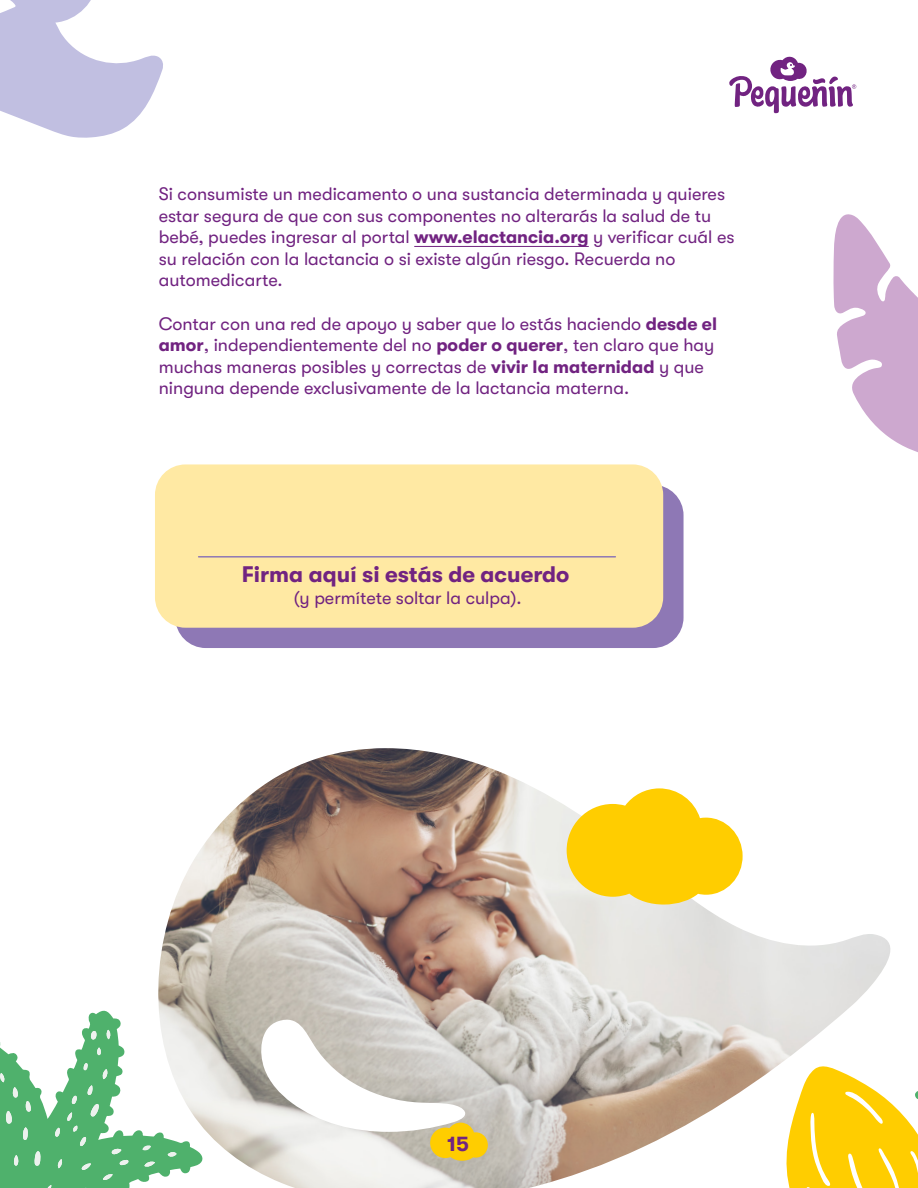
<style>
.page{position:relative;width:918px;height:1188px;background:#fff}
.page>*{position:absolute;margin:0;border:0;box-sizing:border-box;transform-origin:0 0}
.t1{font:700 22.5px "GT Walsheim Pro";color:#712381}
.t2{font:700 21px "GT Walsheim Pro";color:#712381}
.t3{font:18px/21.6px "GT Walsheim Pro";color:#712381}
.s1{font-weight:700}
</style>
<div class="page">
<div style="left:175px;top:485px;width:509px;height:163px;background:#8e78b5;border-radius:31px"></div>
<div style="left:155px;top:464px;width:508px;height:164px;background:#ffe9a3;border-radius:31px"></div>
<svg style="left:729px;top:56px;width:127px;height:57px"></svg>
<svg style="left:0;top:1010px;width:151px;height:178px"></svg>
<svg style="left:833px;top:214px;width:85px;height:238px"></svg>
<hr style="left:414px;top:246px;width:175px;height:1px;background:#712381">
<svg style="left:0;top:0;width:163px;height:138px"></svg>
<img style="left:151px;top:748px;width:740px;height:440px">
<svg style="left:566px;top:788px;width:177px;height:117px"></svg>
<svg style="left:430px;top:1123px;width:58px;height:38px;background:#efc931"></svg>
<hr style="left:199px;top:556px;width:416px;height:2px;background:#8e78b5">
<svg style="left:781px;top:995px;width:137px;height:193px"></svg>
<p class="t3" style="left:159px;top:183px;width:577px">Si consumiste un medicamento o una sustancia determinada y quieres estar segura de que con sus componentes no alterarás la salud de tu bebé, puedes ingresar al portal <span class="s1">www.elactancia.org</span> y verificar cuál es su relación con la lactancia o si existe algún riesgo. Recuerda no automedicarte.</p>
<p class="t3" style="left:159px;top:313px;width:560px">Contar con una red de apoyo y saber que lo estás haciendo <span class="s1">desde el amor</span>, independientemente del no <span class="s1">poder o querer</span>, ten claro que hay muchas maneras posibles y correctas de <span class="s1">vivir la maternidad</span> y que ninguna depende exclusivamente de la lactancia materna.</p>
<p class="t1" style="left:242px;top:562px;width:329px">Firma aquí si estás de acuerdo</p>
<p class="t3" style="left:294px;top:587px;width:229px">(y permítete soltar la culpa).</p>
<p class="t2" style="left:447px;top:1132px;width:23px">15</p>
</div>
